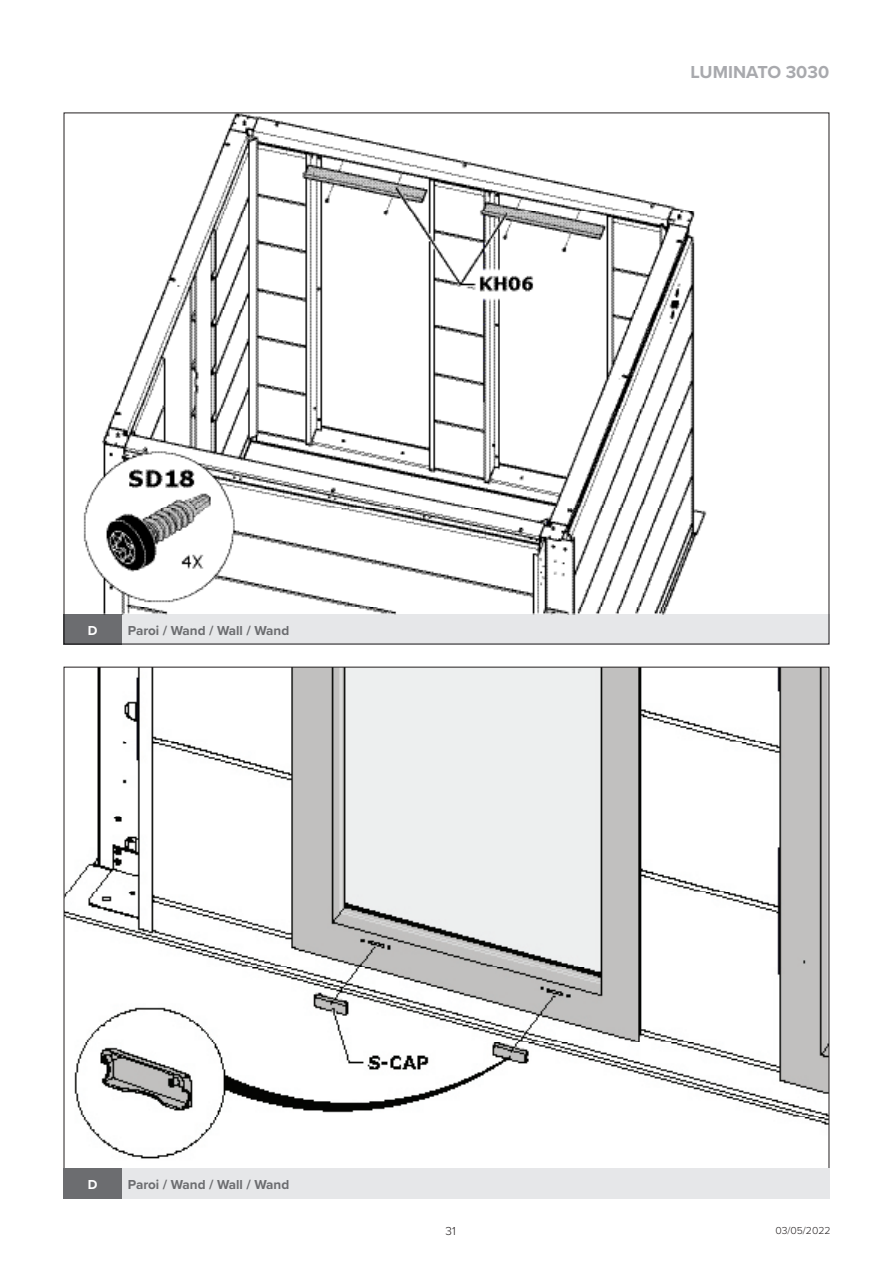
<style>
.page{position:relative;width:893px;height:1263px;background:#fff}
.page>*{position:absolute;margin:0;border:0;box-sizing:border-box;transform-origin:0 0}
.t1{font:700 18px "Proxima Nova";color:#a8a9ad}
.t2{font:700 13.5px "Proxima Nova";color:#6c6d70}
.t3{font:700 13.5px "Proxima Nova";color:#fff}
.t4{font:300 12px "Proxima Nova";color:#231f20}
.t5{font:300 10.5px "Proxima Nova";color:#231f20}
</style>
<div class="page">
<div style="left:64px;top:614px;width:58px;height:31px;background:#6c6d70"></div>
<div style="left:122px;top:614px;width:707px;height:31px;background:#e6e7e9"></div>
<img style="left:83px;top:115px;width:624px;height:500px">
<img style="left:66px;top:669px;width:761px;height:490px">
<div style="left:64px;top:1168px;width:58px;height:31px;background:#6c6d70"></div>
<div style="left:122px;top:1168px;width:707px;height:31px;background:#e6e7e9"></div>
<p class="t3" style="left:88px;top:620px;width:11px">D</p>
<p class="t2" style="left:128px;top:620px;width:163px">Paroi / Wand / Wall / Wand</p>
<p class="t3" style="left:88px;top:1174px;width:11px">D</p>
<p class="t2" style="left:128px;top:1174px;width:163px">Paroi / Wand / Wall / Wand</p>
<p class="t4" style="left:446px;top:1222px;width:12px">31</p>
<h1 class="t1" style="left:691px;top:59px;width:140px">LUMINATO 3030</h1>
<p class="t5" style="left:775px;top:1223px;width:57px">03/05/2022</p>
</div>
